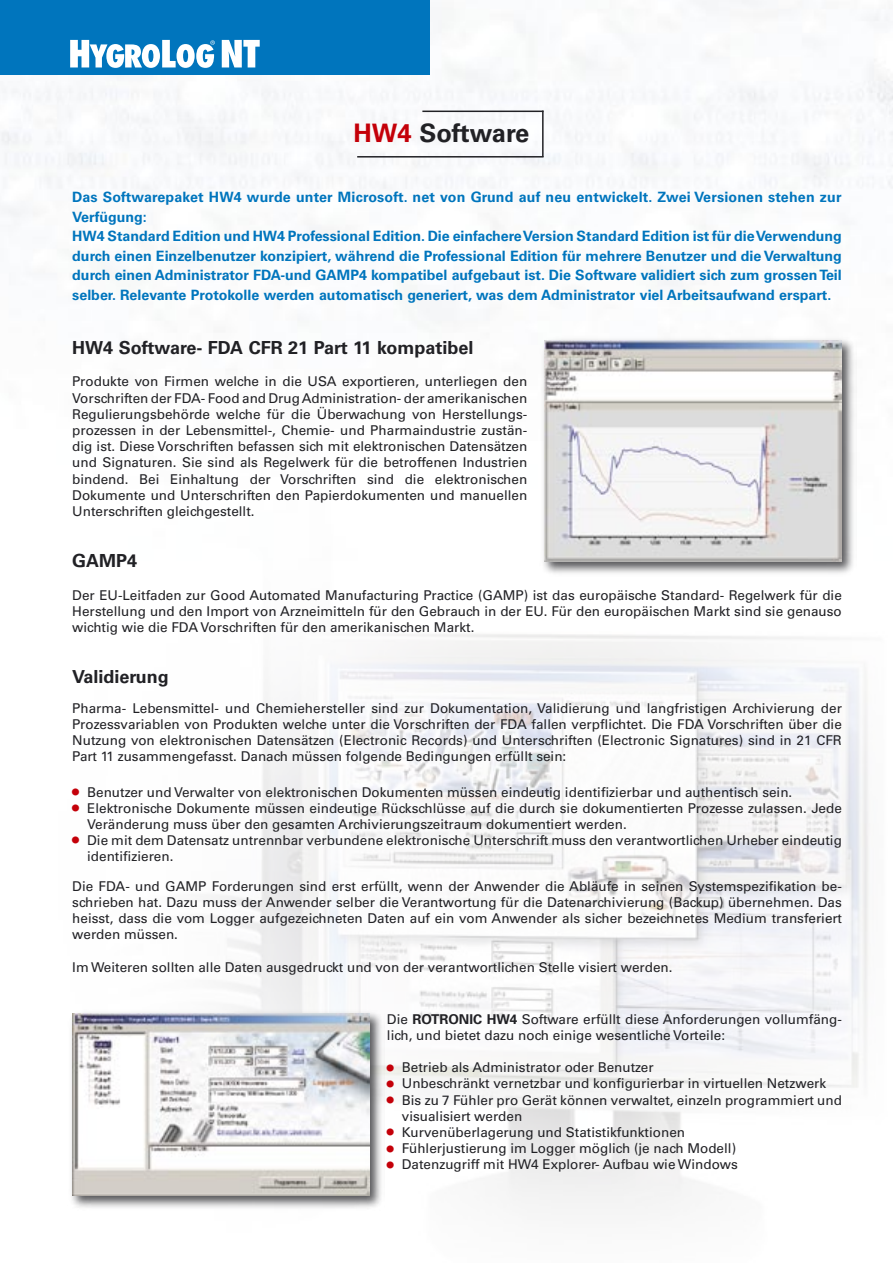
<style>
.page{position:relative;width:893px;height:1263px;background:#fff}
.page>*{position:absolute;margin:0;border:0;box-sizing:border-box;transform-origin:0 0}
.t1{font:700 25.5px "Univers";color:#212125}
.t2{font:700 18px "Univers";color:#212125}
.t3{font:700 14.25px/19.5px "Univers";color:#0075bd}
.t4{font:13.5px/16.2px "Univers";color:#212125;text-align:justify}
.s1{color:#c40009}
.s2{font-size:19.5px;color:#c40009}
.s3{font-weight:700}
</style>
<div class="page">
<div style="left:0;top:0;width:430px;height:75px;background:#0075bd"></div>
<svg style="left:70px;top:40px;width:145px;height:28px"></svg>
<svg style="left:222px;top:40px;width:38px;height:27px"></svg>
<img style="left:68px;top:391px;width:825px;height:818px">
<div style="left:540px;top:336px;width:317px;height:240px;background:#212125;opacity:.75"></div>
<img style="left:544px;top:340px;width:298px;height:221px">
<div style="left:68px;top:1009px;width:317px;height:201px;background:#212125;opacity:.75"></div>
<img style="left:72px;top:1013px;width:298px;height:183px">
<hr style="left:422px;top:111px;width:121px;height:1px;background:#212125">
<hr style="left:357px;top:156px;width:187px;height:2px;background:#212125">
<hr style="left:542px;top:111px;width:2px;height:46px;background:#212125">
<h1 class="t1" style="left:353px;top:118px;width:177px"><span class="s1">HW4</span> Software</h1>
<p class="t3" style="left:72px;top:187px;width:771px">Das Softwarepaket HW4 wurde unter Microsoft. net von Grund auf neu entwickelt. Zwei Versionen stehen zur Verfügung:<br>HW4 Standard Edition und HW4 Professional Edition. Die einfachere Version Standard Edition ist für die Verwendung durch einen Einzelbenutzer konzipiert, während die Professional Edition für mehrere Benutzer und die Verwaltung durch einen Administrator FDA-und GAMP4 kompatibel aufgebaut ist. Die Software validiert sich zum grossen Teil selber. Relevante Protokolle werden automatisch generiert, was dem Administrator viel Arbeitsaufwand erspart.</p>
<h2 class="t2" style="left:72px;top:337px;width:403px">HW4 Software- FDA CFR 21 Part 11 kompatibel</h2>
<p class="t4" style="left:72px;top:374px;width:456px">Produkte von Firmen welche in die USA exportieren, unterliegen den Vorschriften der FDA- Food and Drug Administration- der amerikanischen Regulierungsbehörde welche für die Überwachung von Herstellungs&shy;prozessen in der Lebensmittel-, Chemie- und Pharmaindustrie zustän&shy;dig ist. Diese Vorschriften befassen sich mit elektronischen Datensätzen und Signaturen. Sie sind als Regelwerk für die betroffenen Industrien bindend. Bei Einhaltung der Vorschriften sind die elektronischen Dokumente und Unterschriften den Papierdokumenten und manuellen Unterschriften gleichgestellt.</p>
<h2 class="t2" style="left:72px;top:550px;width:66px">GAMP4</h2>
<p class="t4" style="left:72px;top:587px;width:771px">Der EU-Leitfaden zur Good Automated Manufacturing Practice (GAMP) ist das europäische Standard- Regelwerk für die Herstellung und den Import von Arzneimitteln für den Gebrauch in der EU. Für den europäischen Markt sind sie genauso wichtig wie die FDA Vorschriften für den amerikanischen Markt.</p>
<h2 class="t2" style="left:72px;top:666px;width:98px">Validierung</h2>
<p class="t4" style="left:72px;top:700px;width:771px">Pharma- Lebensmittel- und Chemiehersteller sind zur Dokumentation, Validierung und langfristigen Archivierung der Prozessvariablen von Produkten welche unter die Vorschriften der FDA fallen verpflichtet. Die FDA Vorschriften über die Nutzung von elektronischen Datensätzen (Electronic Records) und Unterschriften (Electronic Signatures) sind in 21 CFR Part 11 zusammengefasst. Danach müssen folgende Bedingungen erfüllt sein:</p>
<p class="t4" style="left:72px;top:784px;width:722px"><span class="s2">•</span> Benutzer und Verwalter von elektronischen Dokumenten müssen eindeutig identifizierbar und authentisch sein.</p>
<p class="t4" style="left:87px;top:800px;width:756px;text-indent:-15px"><span class="s2">•</span> Elektronische Dokumente müssen eindeutige Rückschlüsse auf die durch sie dokumentierten Prozesse zulassen. Jede<br>Veränderung muss über den gesamten Archivierungszeitraum dokumentiert werden.</p>
<p class="t4" style="left:87px;top:832px;width:756px;text-indent:-15px"><span class="s2">•</span> Die mit dem Datensatz untrennbar verbundene elektronische Unterschrift muss den verantwortlichen Urheber eindeutig identifizieren.</p>
<p class="t4" style="left:72px;top:878px;width:771px">Die FDA- und GAMP Forderungen sind erst erfüllt, wenn der Anwender die Abläufe in seinen Systemspezifikation be&shy;schrieben hat. Dazu muss der Anwender selber die Verantwortung für die Datenarchivierung (Backup) übernehmen. Das heisst, dass die vom Logger aufgezeichneten Daten auf ein vom Anwender als sicher bezeichnetes Medium transferiert werden müssen.</p>
<p class="t4" style="left:72px;top:959px;width:602px">Im Weiteren sollten alle Daten ausgedruckt und von der verantwortlichen Stelle visiert werden.</p>
<p class="t4" style="left:387px;top:1011px;width:456px">Die <span class="s3">ROTRONIC HW4</span> Software erfüllt diese Anforderungen vollumfäng&shy;lich, und bietet dazu noch einige wesentliche Vorteile:</p>
<p class="t4" style="left:387px;top:1059px;width:268px"><span class="s2">•</span> Betrieb als Administrator oder Benutzer</p>
<p class="t4" style="left:387px;top:1076px;width:441px"><span class="s2">•</span> Unbeschränkt vernetzbar und konfigurierbar in virtuellen Netzwerk</p>
<p class="t4" style="left:402px;top:1092px;width:442px;text-indent:-15px"><span class="s2">•</span> Bis zu 7 Fühler pro Gerät können verwaltet, einzeln programmiert und visualisiert werden</p>
<p class="t4" style="left:387px;top:1124px;width:300px"><span class="s2">•</span> Kurvenüberlagerung und Statistikfunktionen</p>
<p class="t4" style="left:387px;top:1140px;width:351px"><span class="s2">•</span> Fühlerjustierung im Logger möglich (je nach Modell)</p>
<p class="t4" style="left:387px;top:1157px;width:352px"><span class="s2">•</span> Datenzugriff mit HW4 Explorer- Aufbau wie Windows</p>
</div>
